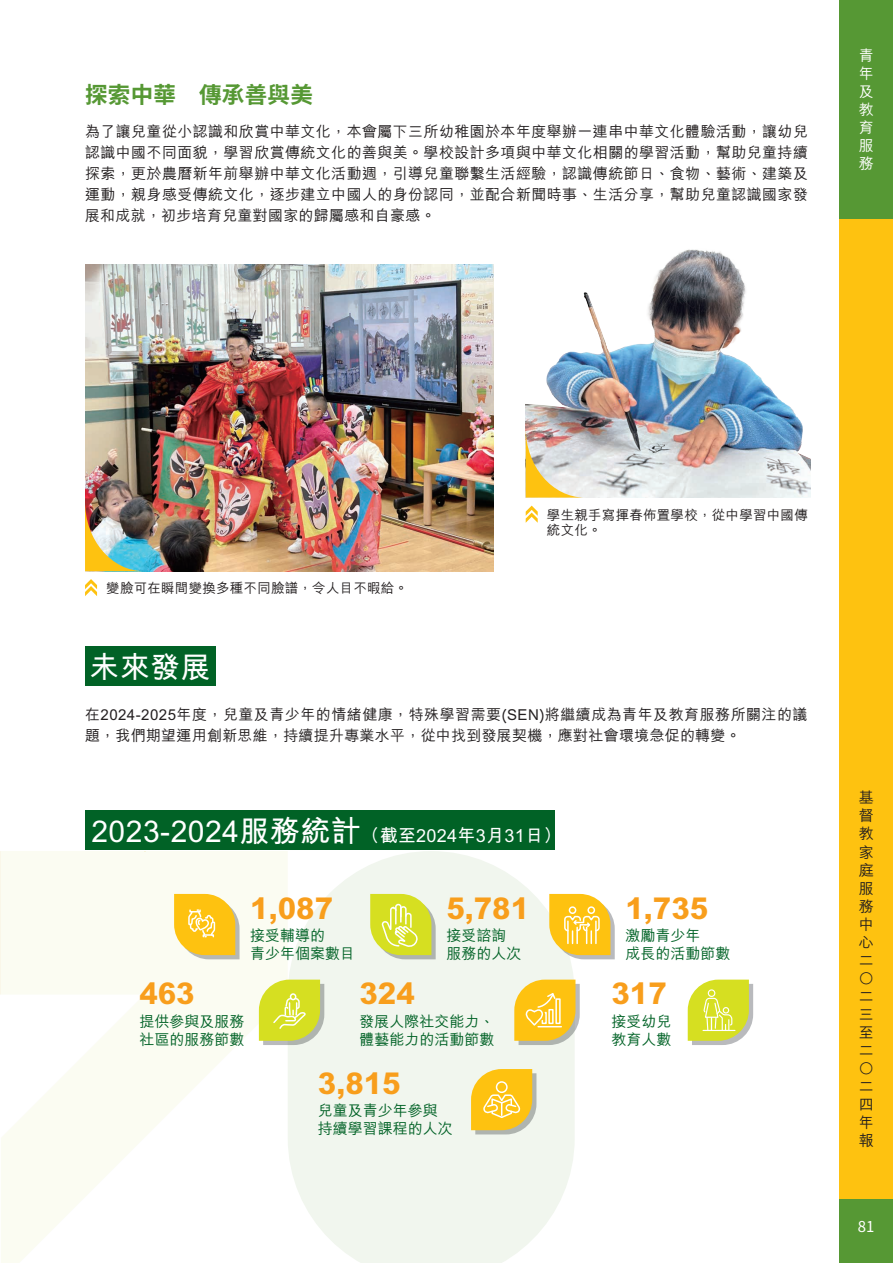
<style>
.page{position:relative;width:893px;height:1263px;background:#fff}
.page>*{position:absolute;margin:0;border:0;box-sizing:border-box;transform-origin:0 0}
.t1{font:800 30px "M Hei HK";color:#f89e1c}
.t2{font:700 30px "M Hei HK";color:#fff}
.t3{font:700 22.5px "Noto Sans TC";letter-spacing:.015em;color:#569834}
.t4{font:700 18px "M Hei HK";letter-spacing:.015em;color:#fff}
.t5{font:500 15px/18px "M Hei HK";letter-spacing:.025em;color:#231f20;text-align:justify}
.t6{font:500 15px/18px "M Hei HK";color:#016226}
.t7{font:500 15px/18px "M Hei HK";color:#fff;text-align:justify}
.t8{font:15px "Noto Sans CJ Ksc";color:#fff}
.t9{font:500 13.5px/15px "M Hei HK";letter-spacing:.015em;color:#231f20}
.s1{font-size:30px}
</style>
<div class="page">
<div style="left:839px;top:0;width:54px;height:1263px;background:#fec210"></div>
<div style="left:839px;top:0;width:54px;height:219px;background:#569834"></div>
<div style="left:839px;top:1199px;width:54px;height:64px;background:#569834"></div>
<svg style="left:288px;top:851px;width:287px;height:412px;background:#f2f7f0"></svg>
<svg style="left:1px;top:851px;width:286px;height:412px;fill:#fbfcf2"></svg>
<hr style="left:1px;top:851px;width:1px;height:143px;background:#d2b429">
<div style="left:85px;top:811px;width:470px;height:39px;background:#016226"></div>
<div style="left:85px;top:646px;width:131px;height:39px;background:#016226"></div>
<img style="left:85px;top:265px;width:409px;height:306px">
<img style="left:526px;top:249px;width:284px;height:249px">
<svg style="left:174px;top:894px;width:66px;height:65px;background:#f7cc4a"></svg>
<svg style="left:259px;top:979px;width:65px;height:66px;background:#d7de53"></svg>
<div style="left:290px;top:993px;width:6px;height:7px;border:2px solid #fff;border-radius:50%"></div>
<svg style="left:471px;top:1069px;width:65px;height:65px;background:#f3ca49"></svg>
<svg style="left:514px;top:979px;width:66px;height:66px;background:#f4cb4f"></svg>
<svg style="left:370px;top:894px;width:66px;height:65px;background:#dae15c"></svg>
<svg style="left:549px;top:894px;width:66px;height:65px;background:#f7ce54"></svg>
<svg style="left:688px;top:979px;width:65px;height:66px;background:#d9e059"></svg>
<img style="left:85px;top:502px;width:59px;height:69px">
<svg style="left:526px;top:428px;width:59px;height:70px;background:#decaa6"></svg>
<svg style="left:526px;top:506px;width:12px;height:17px"></svg>
<svg style="left:85px;top:579px;width:12px;height:17px"></svg>
<h2 class="t3" style="left:85px;top:82px;width:229px">探索中華 傳承善與美</h2>
<p class="t5" style="left:85px;top:120px;width:724px;line-height:21px">為了讓兒童從小認識和欣賞中華文化，本會屬下三所幼稚園於本年度舉辦一連串中華文化體驗活動，讓幼兒認識中國不同面貌，學習欣賞傳統文化的善與美。學校設計多項與中華文化相關的學習活動，幫助兒童持續探索，更於農曆新年前舉辦中華文化活動週，引導兒童聯繫生活經驗，認識傳統節日、食物、藝術、建築及運動，親身感受傳統文化，逐步建立中國人的身份認同，並配合新聞時事、生活分享，幫助兒童認識國家發展和成就，初步培育兒童對國家的歸屬感和自豪感。</p>
<p class="t7" style="left:859px;top:45px;width:16px">青年及教育服務</p>
<p class="t9" style="left:106px;top:580px;width:303px">變臉可在瞬間變換多種不同臉譜，令人目不暇給。</p>
<p class="t9" style="left:547px;top:506px;width:262px">學生親手寫揮春佈置學校，從中學習中國傳統文化。</p>
<h1 class="t2" style="left:89px;top:645px;width:123px">未來發展</h1>
<p class="t5" style="left:85px;top:702px;width:724px;line-height:21px">在2024-2025年度，兒童及青少年的情緒健康，特殊學習需要(SEN)將繼續成為青年及教育服務所關注的議題，我們期望運用創新思維，持續提升專業水平，從中找到發展契機，應對社會環境急促的轉變。</p>
<p class="t4" style="left:91px;top:822px;width:471px"><span class="s1">2023-2024服務統計</span>（截至2024年3月31日）</p>
<h1 class="t1" style="left:250px;top:887px;width:84px">1,087</h1>
<h1 class="t1" style="left:446px;top:887px;width:84px">5,781</h1>
<h1 class="t1" style="left:625px;top:887px;width:84px">1,735</h1>
<p class="t6" style="left:250px;top:925px;width:106px">接受輔導的<br>青少年個案數目</p>
<p class="t6" style="left:446px;top:925px;width:76px">接受諮詢服務的人次</p>
<p class="t6" style="left:625px;top:925px;width:106px">激勵青少年<br>成長的活動節數</p>
<h1 class="t1" style="left:139px;top:973px;width:57px">463</h1>
<h1 class="t1" style="left:359px;top:973px;width:57px">324</h1>
<h1 class="t1" style="left:611px;top:973px;width:57px">317</h1>
<p class="t6" style="left:139px;top:1011px;width:106px">提供參與及服務社區的服務節數</p>
<p class="t6" style="left:359px;top:1011px;width:136px">發展人際社交能力、體藝能力的活動節數</p>
<p class="t6" style="left:611px;top:1011px;width:61px">接受幼兒教育人數</p>
<h1 class="t1" style="left:318px;top:1062px;width:84px">3,815</h1>
<p class="t6" style="left:318px;top:1100px;width:137px">兒童及青少年參與持續學習課程的人次</p>
<p class="t5" style="left:859px;top:788px;width:16px">基督教家庭服務中心二○二三至二○二四年報</p>
<p class="t8" style="left:858px;top:1218px;width:18px">81</p>
</div>
